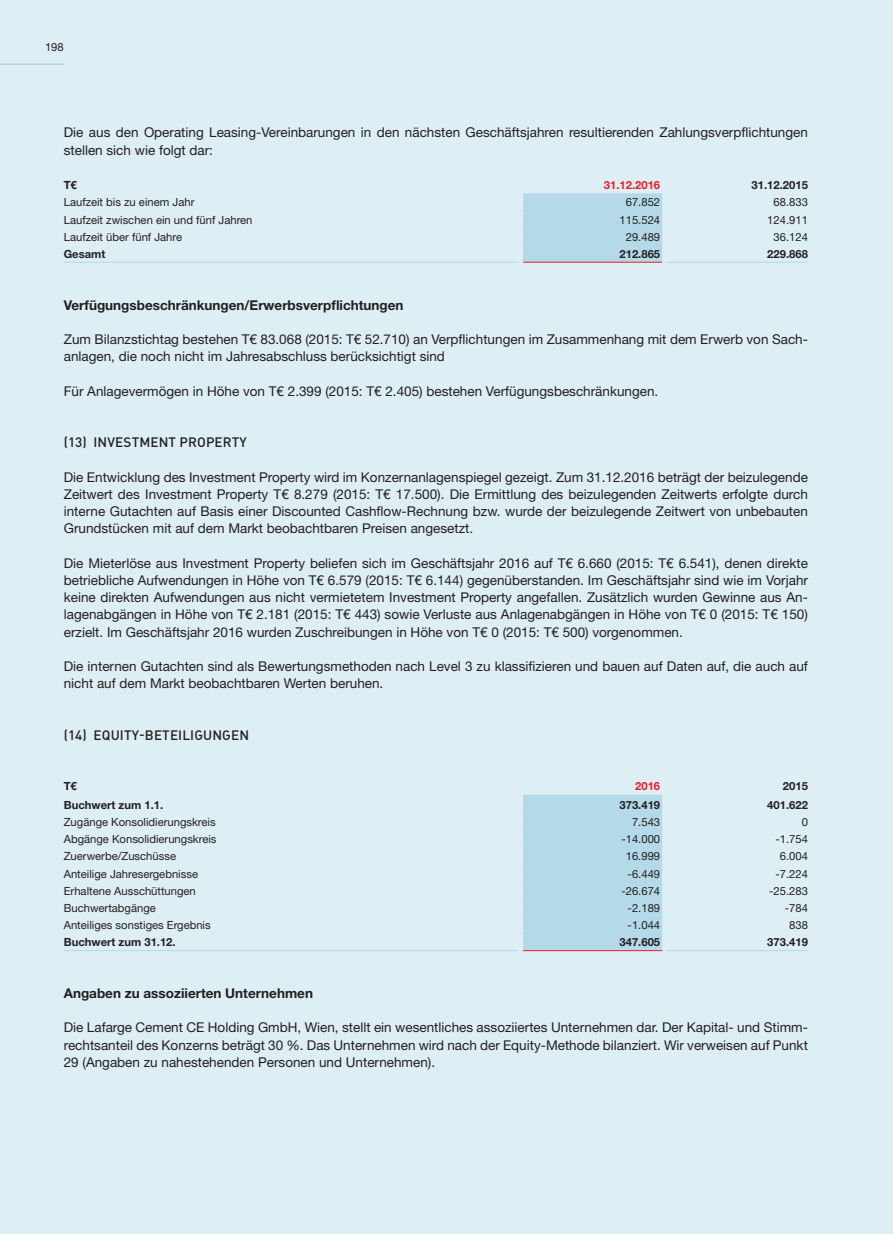
<style>
.page{position:relative;width:893px;height:1234px;background:#fff}
.page>*{position:absolute;margin:0;border:0;box-sizing:border-box;transform-origin:0 0}
.t1{font:13.5px/17.2px "Helvetica Neue LT Pro";color:#231f20}
.t2{font:700 13.5px "Helvetica Neue LT Pro";color:#231f20}
.t3{font:500 13.5px "DIN Pro";letter-spacing:.01em;color:#231f20}
.t4{font:11.25px "Helvetica Neue LT Pro";color:#231f20}
.t5{font:700 11.25px "Helvetica Neue LT Pro";color:#231f20}
.t6{font:700 11.25px "Helvetica Neue LT Pro";color:#ee1d23}
</style>
<div class="page">
<div style="left:0;top:0;width:893px;height:1233px;background:#ddeef4"></div>
<hr style="left:0;top:64px;width:64px;height:1px;background:#96cde1">
<div style="left:523px;top:193px;width:139px;height:69px;background:#b4d9e8"></div>
<hr style="left:523px;top:262px;width:139px;height:1px;background:#ee1d23">
<hr style="left:519px;top:172px;width:4px;height:21px;background:#ddeef4">
<div style="left:662px;top:172px;width:5px;height:21px;background:#ddeef4"></div>
<hr style="left:519px;top:193px;width:4px;height:17px;background:#ddeef4">
<div style="left:662px;top:193px;width:5px;height:17px;background:#ddeef4"></div>
<hr style="left:519px;top:210px;width:4px;height:18px;background:#ddeef4">
<div style="left:662px;top:210px;width:5px;height:18px;background:#ddeef4"></div>
<hr style="left:519px;top:228px;width:4px;height:17px;background:#ddeef4">
<div style="left:662px;top:228px;width:5px;height:17px;background:#ddeef4"></div>
<hr style="left:519px;top:245px;width:4px;height:17px;background:#ddeef4">
<div style="left:662px;top:245px;width:5px;height:17px;background:#ddeef4"></div>
<hr style="left:519px;top:262px;width:4px;height:17px;background:#ddeef4">
<div style="left:662px;top:262px;width:5px;height:17px;background:#ddeef4"></div>
<hr style="left:64px;top:262px;width:455px;height:1px;background:#b4d9e8">
<hr style="left:667px;top:262px;width:141px;height:1px;background:#b4d9e8">
<div style="left:523px;top:794px;width:139px;height:156px;background:#b4d9e8"></div>
<hr style="left:519px;top:773px;width:4px;height:21px;background:#ddeef4">
<div style="left:662px;top:773px;width:5px;height:21px;background:#ddeef4"></div>
<hr style="left:519px;top:794px;width:4px;height:18px;background:#ddeef4">
<div style="left:662px;top:794px;width:5px;height:18px;background:#ddeef4"></div>
<hr style="left:519px;top:812px;width:4px;height:18px;background:#ddeef4">
<div style="left:662px;top:812px;width:5px;height:18px;background:#ddeef4"></div>
<hr style="left:519px;top:830px;width:4px;height:17px;background:#ddeef4">
<div style="left:662px;top:830px;width:5px;height:17px;background:#ddeef4"></div>
<hr style="left:519px;top:847px;width:4px;height:17px;background:#ddeef4">
<div style="left:662px;top:847px;width:5px;height:17px;background:#ddeef4"></div>
<hr style="left:519px;top:864px;width:4px;height:17px;background:#ddeef4">
<div style="left:662px;top:864px;width:5px;height:17px;background:#ddeef4"></div>
<hr style="left:519px;top:881px;width:4px;height:17px;background:#ddeef4">
<div style="left:662px;top:881px;width:5px;height:17px;background:#ddeef4"></div>
<hr style="left:519px;top:898px;width:4px;height:18px;background:#ddeef4">
<div style="left:662px;top:898px;width:5px;height:18px;background:#ddeef4"></div>
<hr style="left:519px;top:916px;width:4px;height:17px;background:#ddeef4">
<div style="left:662px;top:916px;width:5px;height:17px;background:#ddeef4"></div>
<hr style="left:519px;top:933px;width:4px;height:17px;background:#ddeef4">
<div style="left:662px;top:933px;width:5px;height:17px;background:#ddeef4"></div>
<hr style="left:519px;top:950px;width:4px;height:17px;background:#ddeef4">
<div style="left:662px;top:950px;width:5px;height:17px;background:#ddeef4"></div>
<hr style="left:64px;top:950px;width:455px;height:1px;background:#b4d9e8">
<hr style="left:667px;top:950px;width:141px;height:1px;background:#b4d9e8">
<hr style="left:523px;top:950px;width:139px;height:1px;background:#ee1d23">
<p class="t4" style="left:45px;top:40px;width:20px">198</p>
<p class="t1" style="left:64px;top:124px;width:746px">Die aus den Operating Leasing-Vereinbarungen in den nächsten Geschäftsjahren resultierenden Zahlungsverpflichtungen stellen sich wie folgt dar:</p>
<p class="t5" style="left:64px;top:178px;width:15px">T€</p>
<p class="t6" style="left:604px;top:178px;width:58px">31.12.2016</p>
<p class="t5" style="left:752px;top:178px;width:58px">31.12.2015</p>
<p class="t4" style="left:64px;top:195px;width:132px">Laufzeit bis zu einem Jahr</p>
<p class="t4" style="left:626px;top:195px;width:36px">67.852</p>
<p class="t4" style="left:773px;top:195px;width:36px">68.833</p>
<p class="t4" style="left:64px;top:212px;width:190px">Laufzeit zwischen ein und fünf Jahren</p>
<p class="t4" style="left:619px;top:212px;width:42px">115.524</p>
<p class="t4" style="left:767px;top:212px;width:42px">124.911</p>
<p class="t4" style="left:64px;top:230px;width:120px">Laufzeit über fünf Jahre</p>
<p class="t4" style="left:626px;top:230px;width:36px">29.489</p>
<p class="t4" style="left:773px;top:230px;width:36px">36.124</p>
<p class="t5" style="left:64px;top:247px;width:43px">Gesamt</p>
<p class="t5" style="left:619px;top:247px;width:42px">212.865</p>
<p class="t5" style="left:767px;top:247px;width:42px">229.868</p>
<p class="t2" style="left:64px;top:296px;width:341px">Verfügungsbeschränkungen/Erwerbsverpflichtungen</p>
<p class="t1" style="left:64px;top:330px;width:746px">Zum Bilanzstichtag bestehen T€ 83.068 (2015: T€ 52.710) an Verpflichtungen im Zusammenhang mit dem Erwerb von Sach&shy;anlagen, die noch nicht im Jahresabschluss berücksichtigt sind</p>
<p class="t1" style="left:64px;top:382px;width:596px">Für Anlagevermögen in Höhe von T€ 2.399 (2015: T€ 2.405) bestehen Verfügungsbeschränkungen.</p>
<p class="t3" style="left:64px;top:433px;width:185px">(13) INVESTMENT PROPERTY</p>
<p class="t1" style="left:64px;top:468px;width:746px;text-align:justify">Die Entwicklung des Investment Property wird im Konzernanlagenspiegel gezeigt. Zum 31.12.2016 beträgt der beizulegende Zeitwert des Investment Property T€ 8.279 (2015: T€ 17.500). Die Ermittlung des beizulegenden Zeitwerts erfolgte durch interne Gutachten auf Basis einer Discounted Cashflow-Rechnung bzw. wurde der beizulegende Zeitwert von unbebauten Grundstücken mit auf dem Markt beobachtbaren Preisen angesetzt.</p>
<p class="t1" style="left:64px;top:554px;width:746px;text-align:justify">Die Mieterlöse aus Investment Property beliefen sich im Geschäftsjahr 2016 auf T€ 6.660 (2015: T€ 6.541), denen direkte betriebliche Aufwendungen in Höhe von T€ 6.579 (2015: T€ 6.144) gegenüberstanden. Im Geschäftsjahr sind wie im Vorjahr keine direkten Aufwendungen aus nicht vermietetem Investment Property angefallen. Zusätzlich wurden Gewinne aus An&shy;lagenabgängen in Höhe von T€ 2.181 (2015: T€ 443) sowie Verluste aus Anlagenabgängen in Höhe von T€ 0 (2015: T€ 150) erzielt. Im Geschäftsjahr 2016 wurden Zuschreibungen in Höhe von T€ 0 (2015: T€ 500) vorgenommen.</p>
<p class="t1" style="left:64px;top:657px;width:746px">Die internen Gutachten sind als Bewertungsmethoden nach Level 3 zu klassifizieren und bauen auf Daten auf, die auch auf nicht auf dem Markt beobachtbaren Werten beruhen.</p>
<p class="t3" style="left:64px;top:725px;width:187px">(14) EQUITY-BETEILIGUNGEN</p>
<p class="t5" style="left:64px;top:779px;width:15px">T€</p>
<p class="t6" style="left:635px;top:779px;width:27px">2016</p>
<p class="t5" style="left:783px;top:779px;width:27px">2015</p>
<p class="t5" style="left:64px;top:797px;width:101px">Buchwert zum 1.1.</p>
<p class="t5" style="left:619px;top:797px;width:42px">373.419</p>
<p class="t5" style="left:767px;top:797px;width:42px">401.622</p>
<p class="t4" style="left:64px;top:814px;width:153px">Zugänge Konsolidierungskreis</p>
<p class="t4" style="left:632px;top:814px;width:30px">7.543</p>
<p class="t4" style="left:802px;top:814px;width:8px">0</p>
<p class="t4" style="left:64px;top:832px;width:154px">Abgänge Konsolidierungskreis</p>
<p class="t4" style="left:621px;top:832px;width:40px">-14.000</p>
<p class="t4" style="left:775px;top:832px;width:34px">-1.754</p>
<p class="t4" style="left:64px;top:849px;width:114px">Zuerwerbe/Zuschüsse</p>
<p class="t4" style="left:626px;top:849px;width:36px">16.999</p>
<p class="t4" style="left:780px;top:849px;width:30px">6.004</p>
<p class="t4" style="left:64px;top:866px;width:136px">Anteilige Jahresergebnisse</p>
<p class="t4" style="left:628px;top:866px;width:34px">-6.449</p>
<p class="t4" style="left:775px;top:866px;width:34px">-7.224</p>
<p class="t4" style="left:64px;top:883px;width:134px">Erhaltene Ausschüttungen</p>
<p class="t4" style="left:621px;top:883px;width:40px">-26.674</p>
<p class="t4" style="left:769px;top:883px;width:40px">-25.283</p>
<p class="t4" style="left:64px;top:900px;width:94px">Buchwertabgänge</p>
<p class="t4" style="left:628px;top:900px;width:34px">-2.189</p>
<p class="t4" style="left:785px;top:900px;width:25px">-784</p>
<p class="t4" style="left:64px;top:918px;width:148px">Anteiliges sonstiges Ergebnis</p>
<p class="t4" style="left:628px;top:918px;width:34px">-1.044</p>
<p class="t4" style="left:789px;top:918px;width:20px">838</p>
<p class="t5" style="left:64px;top:935px;width:113px">Buchwert zum 31.12.</p>
<p class="t5" style="left:619px;top:935px;width:42px">347.605</p>
<p class="t5" style="left:767px;top:935px;width:42px">373.419</p>
<p class="t2" style="left:64px;top:984px;width:251px">Angaben zu assoziierten Unternehmen</p>
<p class="t1" style="left:64px;top:1018px;width:746px;text-align:justify">Die Lafarge Cement CE Holding GmbH, Wien, stellt ein wesentliches assoziiertes Unternehmen dar. Der Kapital- und Stimm&shy;rechtsanteil des Konzerns beträgt 30 %. Das Unternehmen wird nach der Equity-Methode bilanziert. Wir verweisen auf Punkt 29 (Angaben zu nahestehenden Personen und Unternehmen).</p>
</div>
